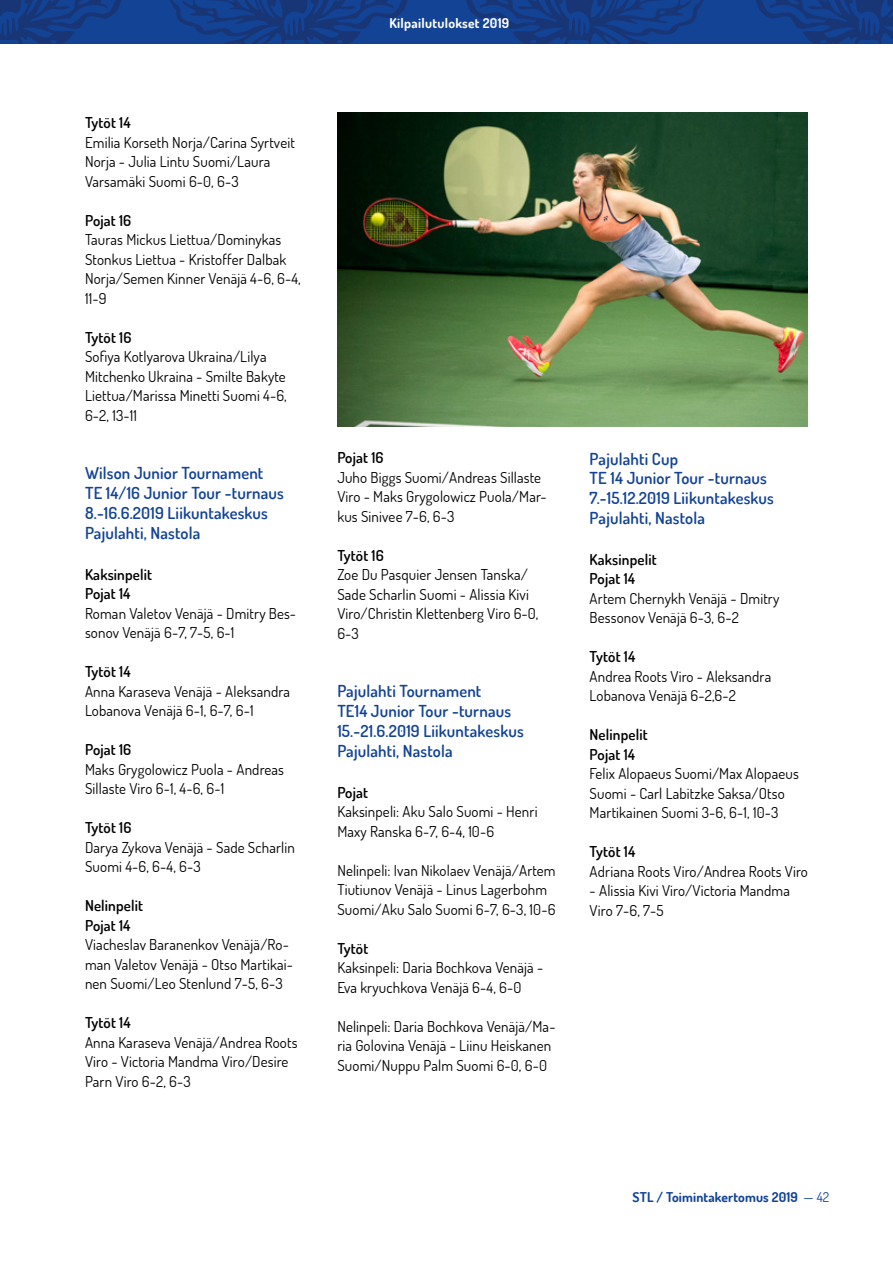
<style>
.page{position:relative;width:893px;height:1263px;background:#fff}
.page>*{position:absolute;margin:0;border:0;box-sizing:border-box;transform-origin:0 0}
.t1{font:600 16.5px/19.8px "Dosis";letter-spacing:.01em;color:#134395}
.t2{font:15px/19.5px "Dosis";letter-spacing:.01em;color:#000}
.t3{font:600 15px/19.5px "Dosis";letter-spacing:.01em;color:#000}
.t4{font:700 13.5px "Dosis";letter-spacing:.01em;color:#134395}
.t5{font:700 13.5px "Dosis";letter-spacing:.02em;color:#fff}
.s1{font-weight:400}
</style>
<div class="page">
<svg style="left:0;top:0;width:893px;height:44px;background:#143e8a"></svg>
<img style="left:337px;top:113px;width:471px;height:313px">
<p class="t3" style="left:85px;top:112px;width:47px">Tytöt 14</p>
<p class="t2" style="left:85px;top:132px;width:211px">Emilia Korseth Norja/Carina Syrtveit<br>Norja - Julia Lintu Suomi/Laura<br>Varsamäki Suomi 6-0, 6-3</p>
<p class="t3" style="left:85px;top:210px;width:48px">Pojat 16</p>
<p class="t2" style="left:85px;top:229px;width:217px">Tauras Mickus Liettua/Dominykas<br>Stonkus Liettua - Kristoffer Dalbak<br>Norja/Semen Kinner Venäjä 4-6, 6-4,<br>11-9</p>
<p class="t3" style="left:85px;top:327px;width:48px">Tytöt 16</p>
<p class="t2" style="left:85px;top:346px;width:203px">Sofiya Kotlyarova Ukraina/Lilya<br>Mitchenko Ukraina - Smilte Bakyte<br>Liettua/Marissa Minetti Suomi 4-6,<br>6-2, 13-11</p>
<p class="t1" style="left:85px;top:463px;width:200px">Wilson Junior Tournament<br>TE 14/16 Junior Tour -turnaus<br>8.-16.6.2019 Liikuntakeskus<br>Pajulahti, Nastola</p>
<p class="t3" style="left:85px;top:564px;width:69px">Kaksinpelit<br>Pojat 14</p>
<p class="t2" style="left:85px;top:603px;width:213px">Roman Valetov Venäjä - Dmitry Bes&shy;sonov Venäjä 6-7, 7-5, 6-1</p>
<p class="t3" style="left:85px;top:661px;width:47px">Tytöt 14</p>
<p class="t2" style="left:85px;top:681px;width:207px">Anna Karaseva Venäjä - Aleksandra<br>Lobanova Venäjä 6-1, 6-7, 6-1</p>
<p class="t3" style="left:85px;top:739px;width:48px">Pojat 16</p>
<p class="t2" style="left:85px;top:759px;width:200px">Maks Grygolowicz Puola - Andreas<br>Sillaste Viro 6-1, 4-6, 6-1</p>
<p class="t3" style="left:85px;top:817px;width:48px">Tytöt 16</p>
<p class="t2" style="left:85px;top:837px;width:211px">Darya Zykova Venäjä - Sade Scharlin<br>Suomi 4-6, 6-4, 6-3</p>
<p class="t3" style="left:85px;top:895px;width:60px">Nelinpelit<br>Pojat 14</p>
<p class="t2" style="left:85px;top:934px;width:209px">Viacheslav Baranenkov Venäjä/Ro&shy;man Valetov Venäjä - Otso Martikai&shy;nen Suomi/Leo Stenlund 7-5, 6-3</p>
<p class="t3" style="left:85px;top:1012px;width:47px">Tytöt 14</p>
<p class="t2" style="left:85px;top:1032px;width:214px">Anna Karaseva Venäjä/Andrea Roots<br>Viro - Victoria Mandma Viro/Desire<br>Parn Viro 6-2, 6-3</p>
<p class="t5" style="left:390px;top:14px;width:121px">Kilpailutulokset 2019</p>
<p class="t3" style="left:337px;top:447px;width:48px">Pojat 16</p>
<p class="t2" style="left:337px;top:467px;width:211px">Juho Biggs Suomi/Andreas Sillaste<br>Viro - Maks Grygolowicz Puola/Mar&shy;kus Sinivee 7-6, 6-3</p>
<p class="t3" style="left:337px;top:545px;width:48px">Tytöt 16</p>
<p class="t2" style="left:337px;top:564px;width:203px">Zoe Du Pasquier Jensen Tanska/<br>Sade Scharlin Suomi - Alissia Kivi<br>Viro/Christin Klettenberg Viro 6-0,<br>6-3</p>
<p class="t1" style="left:337px;top:681px;width:188px">Pajulahti Tournament<br>TE14 Junior Tour -turnaus<br>15.-21.6.2019 Liikuntakeskus<br>Pajulahti, Nastola</p>
<p class="t3" style="left:337px;top:782px;width:32px">Pojat</p>
<p class="t2" style="left:337px;top:801px;width:202px">Kaksinpeli: Aku Salo Suomi - Henri<br>Maxy Ranska 6-7, 6-4, 10-6</p>
<p class="t2" style="left:337px;top:860px;width:220px">Nelinpeli: Ivan Nikolaev Venäjä/Artem<br>Tiutiunov Venäjä - Linus Lagerbohm<br>Suomi/Aku Salo Suomi 6-7, 6-3, 10-6</p>
<p class="t3" style="left:337px;top:938px;width:32px">Tytöt</p>
<p class="t2" style="left:337px;top:957px;width:207px">Kaksinpeli: Daria Bochkova Venäjä -<br>Eva kryuchkova Venäjä 6-4, 6-0</p>
<p class="t2" style="left:337px;top:1016px;width:220px">Nelinpeli: Daria Bochkova Venäjä/Ma&shy;ria Golovina Venäjä - Liinu Heiskanen<br>Suomi/Nuppu Palm Suomi 6-0, 6-0</p>
<p class="t1" style="left:590px;top:448px;width:186px">Pajulahti Cup<br>TE 14 Junior Tour -turnaus<br>7.-15.12.2019 Liikuntakeskus<br>Pajulahti, Nastola</p>
<p class="t3" style="left:590px;top:549px;width:69px">Kaksinpelit<br>Pojat 14</p>
<p class="t2" style="left:590px;top:588px;width:191px">Artem Chernykh Venäjä - Dmitry<br>Bessonov Venäjä 6-3, 6-2</p>
<p class="t3" style="left:590px;top:647px;width:47px">Tytöt 14</p>
<p class="t2" style="left:590px;top:666px;width:183px">Andrea Roots Viro - Aleksandra<br>Lobanova Venäjä 6-2,6-2</p>
<p class="t3" style="left:590px;top:725px;width:60px">Nelinpelit<br>Pojat 14</p>
<p class="t2" style="left:590px;top:764px;width:211px">Felix Alopaeus Suomi/Max Alopaeus<br>Suomi - Carl Labitzke Saksa/Otso<br>Martikainen Suomi 3-6, 6-1, 10-3</p>
<p class="t3" style="left:590px;top:842px;width:47px">Tytöt 14</p>
<p class="t2" style="left:590px;top:861px;width:220px">Adriana Roots Viro/Andrea Roots Viro</p>
<p class="t2" style="left:590px;top:881px;width:202px">- Alissia Kivi Viro/Victoria Mandma<br>Viro 7-6, 7-5</p>
<p class="t4" style="left:633px;top:1189px;width:198px">STL / Toimintakertomus 2019 <span class="s1">— 42</span></p>
</div>
